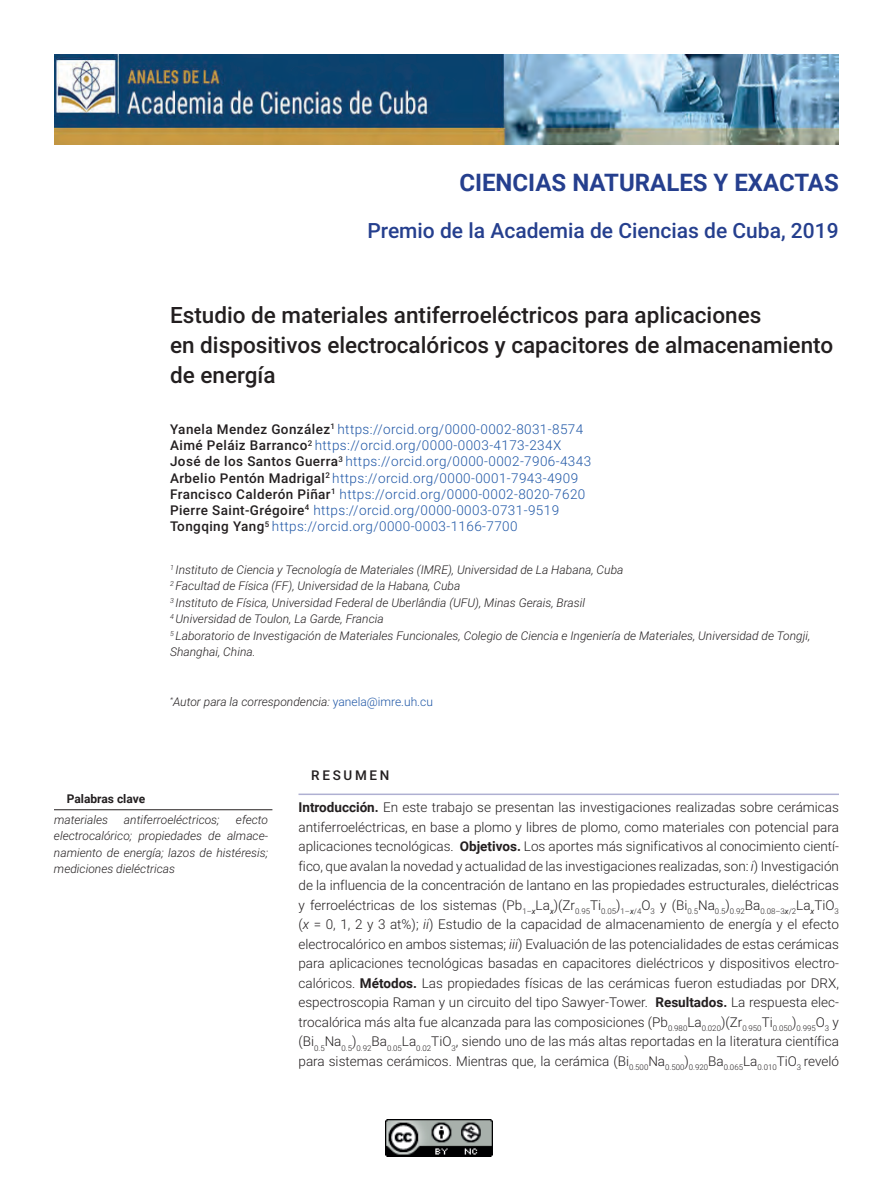
<style>
.page{position:relative;width:893px;height:1191px;background:#fff}
.page>*{position:absolute;margin:0;border:0;box-sizing:border-box;transform-origin:0 0}
.t1{font:700 24px "Roboto";color:#253f8e}
.t2{font:500 22.5px/30px "Roboto";color:#231f20}
.t3{font:500 21px "Roboto";color:#253f8e}
.t4{font:300 13.5px/19.5px "Roboto";color:#231f20;text-align:justify}
.t5{font:300 13.5px/16.2px "Roboto";letter-spacing:.03em;color:#1e56a6}
.t6{font:500 13.5px "Roboto";letter-spacing:.2em;color:#231f20}
.t7{font:italic 300 12px/16.5px "Roboto";color:#231f20}
.t8{font:700 12px "Roboto";color:#231f20}
.s1{font-weight:500;color:#231f20}
.s2{font-style:normal;color:#1e56a6}
.s3{font-weight:700}
.s4{font-style:italic}
</style>
<div class="page">
<img style="left:54px;top:54px;width:785px;height:91px">
<img style="left:386px;top:1119px;width:106px;height:37px">
<hr style="left:298px;top:793px;width:541px;height:2px;background:#afb0d2">
<hr style="left:54px;top:809px;width:218px;height:1px;background:#231f20">
<h1 class="t1" style="left:459px;top:166px;width:381px">CIENCIAS NATURALES Y EXACTAS</h1>
<h3 class="t3" style="left:367px;top:216px;width:473px">Premio de la Academia de Ciencias de Cuba, 2019</h3>
<h2 class="t2" style="left:170px;top:302px;width:665px">Estudio de materiales antiferroeléctricos para aplicaciones<br>en dispositivos electrocalóricos y capacitores de almacenamiento de energía</h2>
<p class="t5" style="left:170px;top:421px;width:423px"><span class="s1">Yanela Mendez González</span><sup>1</sup> https://orcid.org/0000-0002-8031-8574<br><span class="s1">Aimé Peláiz Barranco</span><sup>2</sup> https://orcid.org/0000-0003-4173-234X <span class="s1">José de los Santos Guerra</span><sup>3</sup> https://orcid.org/0000-0002-7906-4343<br><span class="s1">Arbelio Pentón Madrigal</span><sup>2</sup> https://orcid.org/0000-0001-7943-4909<br><span class="s1">Francisco Calderón Piñar</span><sup>1</sup> https://orcid.org/0000-0002-8020-7620<br><span class="s1">Pierre Saint-Grégoire</span><sup>4</sup> https://orcid.org/0000-0003-0731-9519<br><span class="s1">Tongqing Yang</span><sup>5</sup> https://orcid.org/0000-0003-1166-7700</p>
<p class="t7" style="left:170px;top:561px;width:642px"><sup>1</sup> Instituto de Ciencia y Tecnología de Materiales (IMRE), Universidad de La Habana, Cuba<br><sup>2</sup> Facultad de Física (FF), Universidad de la Habana, Cuba<br><sup>3</sup> Instituto de Física, Universidad Federal de Uberlândia (UFU), Minas Gerais, Brasil<br><sup>4</sup> Universidad de Toulon, La Garde, Francia<br><sup>5</sup> Laboratorio de Investigación de Materiales Funcionales, Colegio de Ciencia e Ingeniería de Materiales, Universidad de Tongji, Shanghai, China.</p>
<p class="t7" style="left:170px;top:693px;width:264px"><sup>*</sup>Autor para la correspondencia: <span class="s2">yanela@imre.uh.cu</span></p>
<p class="t8" style="left:67px;top:790px;width:80px">Palabras clave</p>
<p class="t7" style="left:54px;top:811px;width:56px">materiales</p>
<p class="t7" style="left:124px;top:811px;width:97px">antiferroeléctricos;</p>
<p class="t7" style="left:54px;top:811px;width:216px;text-align:justify;text-indent:182px">efecto electrocalórico; propiedades de almace&shy;namiento de energía; lazos de histéresis; mediciones dieléctricas</p>
<p class="t6" style="left:311px;top:765px;width:80px">RESUMEN</p>
<p class="t4" style="left:298px;top:797px;width:542px"><span class="s3">Introducción.</span> En este trabajo se presentan las investigaciones realizadas sobre cerámicas antiferroeléctricas, en base a plomo y libres de plomo, como materiales con potencial para aplicaciones tecnológicas. <span class="s3">Objetivos.</span> Los aportes más significativos al conocimiento cientí&shy;fico, que avalan la novedad y actualidad de las investigaciones realizadas, son: <span class="s4">i</span>) Investigación de la influencia de la concentración de lantano en las propiedades estructurales, dieléctricas y ferroeléctricas de los sistemas (Pb<sub>1–</sub><sub>x</sub>La<sub>x</sub>)(Zr<sub>0.95</sub>Ti<sub>0.05</sub>)<sub>1–</sub><sub>x</sub><sub>/4</sub>O<sub>3</sub> y (Bi<sub>0.5</sub>Na<sub>0.5</sub>)<sub>0.92</sub>Ba<sub>0.08–3</sub><sub>x</sub><sub>/2</sub>La<sub>x</sub>TiO<sub>3 </sub>(<span class="s4">x</span> = 0, 1, 2 y 3 at%); <span class="s4">ii</span>) Estudio de la capacidad de almacenamiento de energía y el efecto electrocalórico en ambos sistemas; <span class="s4">iii</span>) Evaluación de las potencialidades de estas cerámicas para aplicaciones tecnológicas basadas en capacitores dieléctricos y dispositivos electro&shy;calóricos. <span class="s3">Métodos.</span> Las propiedades físicas de las cerámicas fueron estudiadas por DRX, espectroscopia Raman y un circuito del tipo Sawyer-Tower. <span class="s3">Resultados.</span> La respuesta elec&shy;trocalórica más alta fue alcanzada para las composiciones (Pb<sub>0.980</sub>La<sub>0.020</sub>)(Zr<sub>0.950</sub>Ti<sub>0.050</sub>)<sub>0.995</sub>O<sub>3</sub> y (Bi<sub>0.5</sub>Na<sub>0.5</sub>)<sub>0.92</sub>Ba<sub>0.05</sub>La<sub>0.02</sub>TiO<sub>3</sub>, siendo uno de las más altas reportadas en la literatura científica para sistemas cerámicos. Mientras que, la cerámica (Bi<sub>0.500</sub>Na<sub>0.500</sub>)<sub>0.920</sub>Ba<sub>0.065</sub>La<sub>0.010</sub>TiO<sub>3</sub> reveló</p>
</div>
